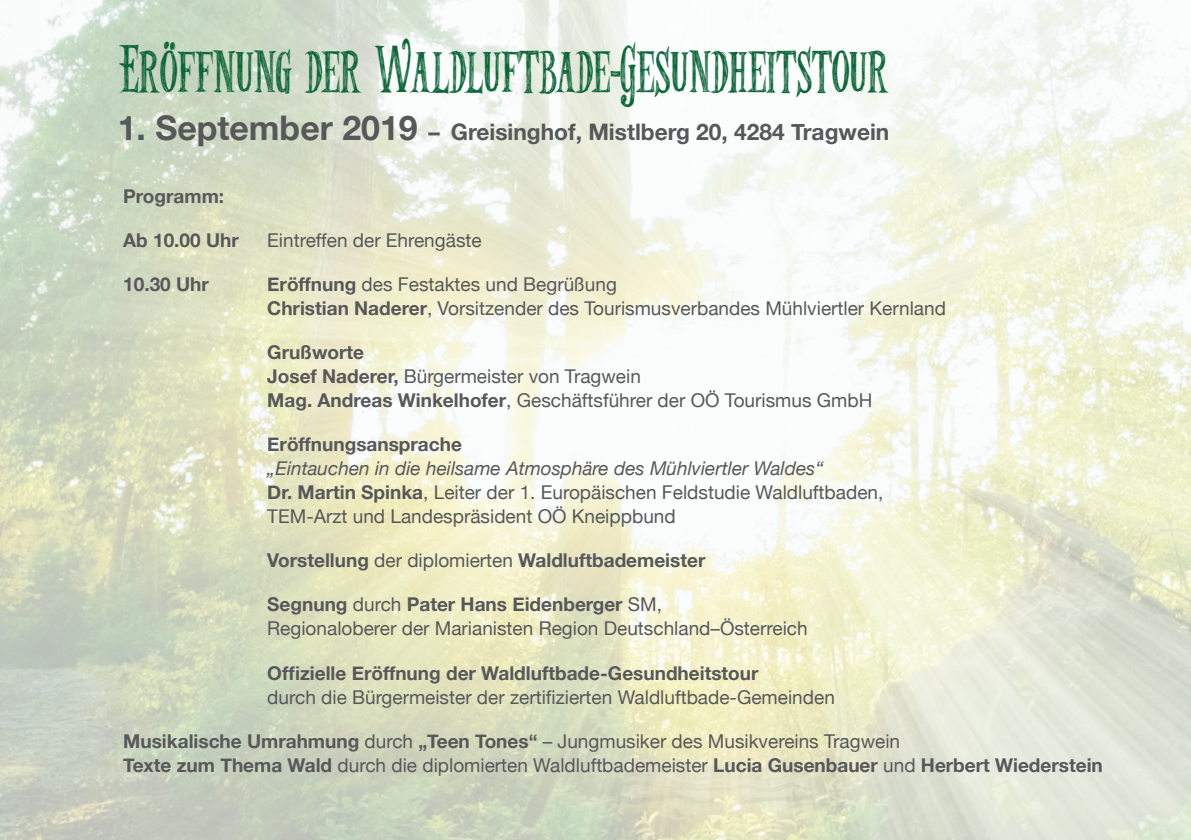
<style>
.page{position:relative;width:1191px;height:840px;background:#fff}
.page>*{position:absolute;margin:0;border:0;box-sizing:border-box;transform-origin:0 0}
.t1{font:33px "Les Mysteresde Paris";color:#0c6638}
.t2{font:700 22.8px "Helvetica Neue";color:#57585a}
.t3{font:19px "Helvetica Neue";color:#57585a}
.t4{font:700 19px "Helvetica Neue";color:#57585a}
.t5{font:italic 19px "Helvetica Neue";color:#57585a}
.s1{font-size:33.8px}
.s2{font-weight:700}
.s3{font-weight:400}
</style>
<div class="page">
<img style="left:0;top:0;width:1191px;height:839px">
<p class="t1" style="left:119px;top:58px;width:771px">Eröffnung der Waldluftbade-Gesundheitstour</p>
<p class="t2" style="left:118px;top:118px;width:773px"><span class="s1">1. September 2019</span> – Greisinghof, Mistlberg 20, 4284 Tragwein</p>
<p class="t4" style="left:123px;top:184px;width:102px">Programm:</p>
<p class="t4" style="left:123px;top:228px;width:117px">Ab 10.00 Uhr</p>
<p class="t3" style="left:267px;top:229px;width:216px">Eintreffen der Ehrengäste</p>
<p class="t4" style="left:123px;top:272px;width:87px">10.30 Uhr</p>
<p class="t3" style="left:267px;top:273px;width:351px"><span class="s2">Eröffnung</span> des Festaktes und Begrüßung</p>
<p class="t3" style="left:267px;top:297px;width:680px"><span class="s2">Christian Naderer</span>, Vorsitzender des Tourismusverbandes Mühlviertler Kernland</p>
<p class="t4" style="left:267px;top:340px;width:98px">Grußworte</p>
<p class="t3" style="left:267px;top:365px;width:375px"><span class="s2">Josef Naderer,</span> Bürgermeister von Tragwein</p>
<p class="t3" style="left:267px;top:389px;width:606px"><span class="s2">Mag. Andreas Winkelhofer</span>, Geschäftsführer der OÖ Tourismus GmbH</p>
<p class="t4" style="left:267px;top:432px;width:196px">Eröffnungsansprache</p>
<p class="t5" style="left:267px;top:457px;width:558px">„Eintauchen in die heilsame Atmosphäre des Mühlviertler Waldes“</p>
<p class="t3" style="left:267px;top:481px;width:617px"><span class="s2">Dr. Martin Spinka</span>, Leiter der 1. Europäischen Feldstudie Waldluftbaden,</p>
<p class="t3" style="left:267px;top:505px;width:410px">TEM-Arzt und Landespräsident OÖ Kneippbund</p>
<p class="t4" style="left:267px;top:548px;width:439px">Vorstellung <span class="s3">der diplomierten</span> Waldluftbademeister</p>
<p class="t4" style="left:267px;top:592px;width:396px">Segnung <span class="s3">durch</span> Pater Hans Eidenberger <span class="s3">SM,</span></p>
<p class="t3" style="left:267px;top:617px;width:542px">Regionaloberer der Marianisten Region Deutschland–Österreich</p>
<p class="t4" style="left:267px;top:660px;width:493px">Offizielle Eröffnung der Waldluftbade-Gesundheitstour</p>
<p class="t3" style="left:267px;top:685px;width:569px">durch die Bürgermeister der zertifizierten Waldluftbade-Gemeinden</p>
<p class="t3" style="left:123px;top:729px;width:778px"><span class="s2">Musikalische Umrahmung</span> durch <span class="s2">„Teen Tones“</span> – Jungmusiker des Musikvereins Tragwein</p>
<p class="t4" style="left:123px;top:752px;width:981px">Texte zum Thema Wald <span class="s3">durch die diplomierten Waldluftbademeister</span> Lucia Gusenbauer <span class="s3">und</span> Herbert Wiederstein</p>
</div>
